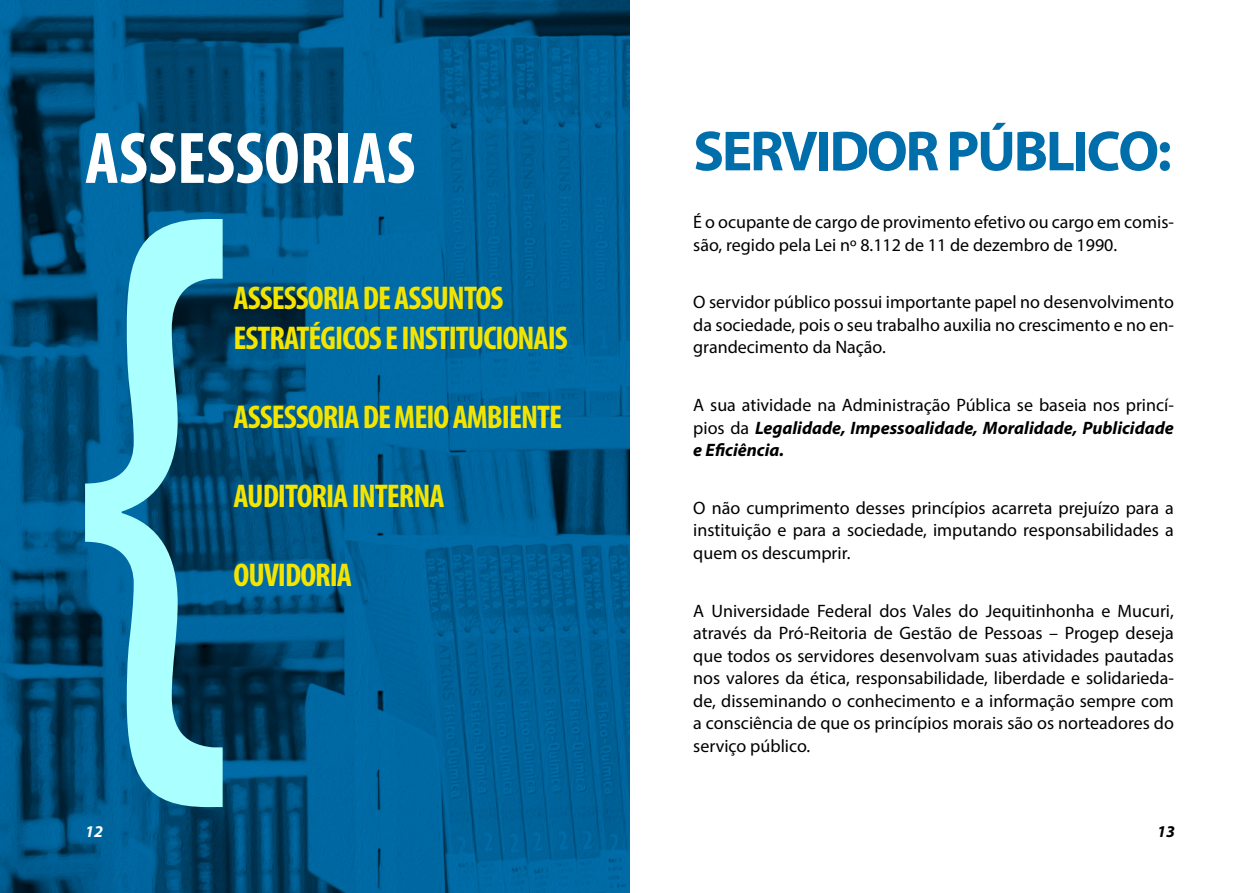
<style>
.page{position:relative;width:1259px;height:893px;background:#fff}
.page>*{position:absolute;margin:0;border:0;box-sizing:border-box;transform-origin:0 0}
.t1{font:700 condensed 73.8px "Myriad Pro";color:#fff}
.t2{font:700 57px "Myriad Pro";letter-spacing:-.04em;color:#006eab}
.t3{font:700 condensed 33px/39.6px "Myriad Pro";letter-spacing:-.03em;color:#f4e500}
.t4{font:18px/22.5px "Myriad Pro";color:#000;text-align:justify}
.t5{font:italic 700 18px/22.5px "Myriad Pro";color:#000;text-align:justify}
.t6{font:italic 700 16.5px "Myriad Pro";color:#fff}
.t7{font:italic 700 16.5px "Myriad Pro";color:#000}
.s1{font-weight:400;font-style:normal}
</style>
<div class="page">
<svg style="left:0;top:0;width:629px;height:893px"></svg>
<svg style="left:85px;top:219px;width:138px;height:588px"></svg>
<h1 class="t1" style="left:85px;top:112px;width:332px">ASSESSORIAS</h1>
<h3 class="t3" style="left:234px;top:278px;width:336px">ASSESSORIA DE ASSUNTOS<br>ESTRATÉGICOS E INSTITUCIONAIS</h3>
<h3 class="t3" style="left:234px;top:396px;width:330px">ASSESSORIA DE MEIO AMBIENTE</h3>
<h3 class="t3" style="left:234px;top:476px;width:212px">AUDITORIA INTERNA</h3>
<h3 class="t3" style="left:234px;top:555px;width:120px">OUVIDORIA</h3>
<h2 class="t2" style="left:693px;top:114px;width:480px">SERVIDOR PÚBLICO:</h2>
<p class="t4" style="left:693px;top:210px;width:482px">É o ocupante de cargo de provimento efetivo ou cargo em comis&shy;são, regido pela Lei nº 8.112 de 11 de dezembro de 1990.</p>
<p class="t4" style="left:693px;top:291px;width:482px">O servidor público possui importante papel no desenvolvimento da sociedade, pois o seu trabalho auxilia no crescimento e no en&shy;grandecimento da Nação.</p>
<p class="t5" style="left:693px;top:393px;width:482px"><span class="s1">A sua atividade na Administração Pública se baseia nos princí&shy;pios da</span> Legalidade, Impessoalidade, Moralidade, Publicidade e Eficiência.</p>
<p class="t4" style="left:693px;top:496px;width:482px">O não cumprimento desses princípios acarreta prejuízo para a instituição e para a sociedade, imputando responsabilidades a quem os descumprir.</p>
<p class="t4" style="left:693px;top:599px;width:482px">A Universidade Federal dos Vales do Jequitinhonha e Mucuri, através da Pró-Reitoria de Gestão de Pessoas – Progep deseja que todos os servidores desenvolvam suas atividades pautadas nos valores da ética, responsabilidade, liberdade e solidarieda&shy;de, disseminando o conhecimento e a informação sempre com a consciência de que os princípios morais são os norteadores do serviço público.</p>
<p class="t6" style="left:85px;top:821px;width:19px">12</p>
<p class="t7" style="left:1157px;top:821px;width:19px">13</p>
</div>
